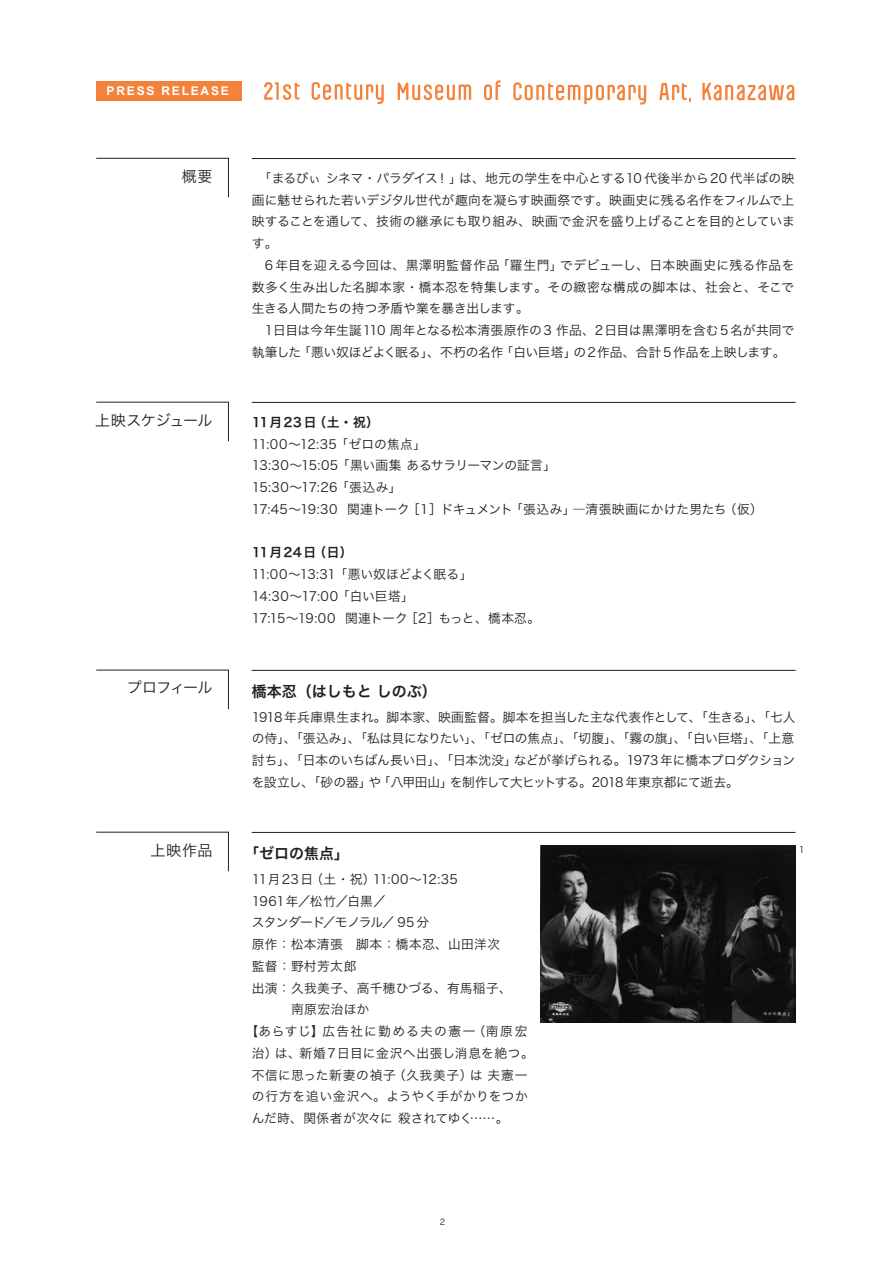
<style>
.page{position:relative;width:893px;height:1263px;background:#fff}
.page>*{position:absolute;margin:0;border:0;box-sizing:border-box;transform-origin:0 0}
.t1{font:15px "Hira Kaku Pro W6";color:#231f20}
.t2{font:15px "Hira Kaku Pro W3";letter-spacing:-.025em;color:#231f20}
.t3{font:15px "Hira Kaku Pro W3";letter-spacing:-.045em;color:#231f20}
.t4{font:12.75px/21.8px "Hira Kaku Pro W3";letter-spacing:.005em;color:#231f20}
.t5{font:12.75px/21.8px "Hira Kaku Pro W3";letter-spacing:-.03em;color:#231f20}
.t6{font:12.75px "Hira Kaku Pro W3";letter-spacing:.05em;color:#231f20}
.t7{font:12.75px "Hira Kaku Pro W3";letter-spacing:.03em;color:#231f20}
.t8{font:12.75px "Hira Kaku Pro W3";letter-spacing:.095em;color:#231f20}
.t9{font:12.75px "Hira Kaku Pro W3";letter-spacing:.04em;color:#231f20}
.t10{font:12.75px "Hira Kaku Pro W6";letter-spacing:.065em;color:#231f20}
.t11{font:12.75px "Hira Kaku Pro W3";letter-spacing:.025em;color:#231f20}
.t12{font:12.75px "Hira Kaku Pro W3";letter-spacing:-.02em;color:#231f20}
.t13{font:12.75px "Hira Kaku Pro W3";letter-spacing:-.055em;color:#231f20}
.t14{font:700 12px "Arial";letter-spacing:.15em;color:#fff}
.t15{font:9px "Hira Kaku Pro W3";color:#231f20}
.t16{font:8.25px "Hira Kaku Pro W3";color:#231f20}
</style>
<div class="page">
<svg style="left:312px;top:82px;width:72px;height:22px"></svg>
<svg style="left:264px;top:82px;width:36px;height:18px"></svg>
<svg style="left:484px;top:80px;width:16px;height:20px"></svg>
<svg style="left:398px;top:83px;width:73px;height:17px"></svg>
<svg style="left:659px;top:83px;width:32px;height:19px"></svg>
<svg style="left:513px;top:82px;width:133px;height:23px"></svg>
<svg style="left:702px;top:83px;width:92px;height:17px"></svg>
<div style="left:96px;top:81px;width:146px;height:19px;background:#f4823b"></div>
<hr style="left:252px;top:158px;width:543px;height:1px;background:#231f20">
<svg style="left:96px;top:158px;width:133px;height:40px"></svg>
<hr style="left:252px;top:402px;width:543px;height:1px;background:#231f20">
<svg style="left:96px;top:402px;width:133px;height:40px"></svg>
<hr style="left:252px;top:832px;width:543px;height:1px;background:#231f20">
<svg style="left:96px;top:832px;width:133px;height:40px"></svg>
<hr style="left:252px;top:670px;width:543px;height:1px;background:#231f20">
<svg style="left:96px;top:670px;width:133px;height:39px"></svg>
<img style="left:540px;top:845px;width:255px;height:177px">
<p class="t14" style="left:107px;top:84px;width:124px">PRESS RELEASE</p>
<p class="t2" style="left:182px;top:163px;width:32px">概要</p>
<p class="t4" style="left:252px;top:166px;width:545px">　「まるびぃ シネマ・パラダイス！」は、地元の学生を中心とする10 代後半から20 代半ばの映画に魅せられた若いデジタル世代が趣向を凝らす映画祭です。映画史に残る名作をフィルムで上映することを通して、技術の継承にも取り組み、映画で金沢を盛り上げることを目的としています。<br>　6 年目を迎える今回は、黒澤明監督作品「羅生門」でデビューし、日本映画史に残る作品を数多く生み出した名脚本家・橋本忍を特集します。その緻密な構成の脚本は、社会と、そこで生きる人間たちの持つ矛盾や業を暴き出します。<br>　1日目は今年生誕110 周年となる松本清張原作の3 作品、2日目は黒澤明を含む5名が共同で執筆した「悪い奴ほどよく眠る」、不朽の名作「白い巨塔」の2作品、合計5作品を上映します。</p>
<p class="t3" style="left:95px;top:406px;width:119px">上映スケジュール</p>
<p class="t10" style="left:252px;top:410px;width:129px">11月23日（土・祝）</p>
<p class="t4" style="left:252px;top:432px;width:513px">11:00～12:35 「ゼロの焦点」<br>13:30～15:05 「黒い画集 あるサラリーマンの証言」<br>15:30～17:26 「張込み」<br>17:45～19:30 関連トーク［1］ドキュメント「張込み」―清張映画にかけた男たち（仮）</p>
<p class="t10" style="left:252px;top:541px;width:102px">11月24日（日）</p>
<p class="t5" style="left:252px;top:562px;width:290px">11:00～13:31 「悪い奴ほどよく眠る」<br>14:30～17:00 「白い巨塔」<br>17:15～19:00 関連トーク［2］もっと、橋本忍。</p>
<p class="t2" style="left:127px;top:674px;width:87px">プロフィール</p>
<p class="t1" style="left:252px;top:677px;width:186px">橋本忍（はしもと しのぶ）</p>
<p class="t4" style="left:252px;top:705px;width:545px;text-align:justify">1918年兵庫県生まれ。脚本家、映画監督。脚本を担当した主な代表作として、「生きる」、「七人の侍」、「張込み」、「私は貝になりたい」、「ゼロの焦点」、「切腹」、「霧の旗」、「白い巨塔」、「上意討ち」、「日本のいちばん長い日」、「日本沈没」などが挙げられる。1973年に橋本プロダクションを設立し、「砂の器」や「八甲田山」を制作して大ヒットする。2018 年東京都にて逝去。</p>
<p class="t2" style="left:150px;top:836px;width:64px">上映作品</p>
<p class="t1" style="left:244px;top:839px;width:106px">「ゼロの焦点」</p>
<p class="t7" style="left:252px;top:868px;width:208px">11月23日（土・祝）11:00～12:35</p>
<p class="t4" style="left:252px;top:889px;width:136px">1961年／松竹／白黒／</p>
<p class="t13" style="left:252px;top:911px;width:179px">スタンダード／モノラル／ 95 分</p>
<p class="t4" style="left:252px;top:932px;width:250px">原作：松本清張　脚本：橋本忍、山田洋次</p>
<p class="t4" style="left:252px;top:954px;width:106px">監督：野村芳太郎</p>
<p class="t11" style="left:252px;top:976px;width:262px">出演：久我美子、高千穂ひづる、有馬稲子、</p>
<p class="t4" style="left:252px;top:998px;width:119px">　　　南原宏治ほか</p>
<p class="t8" style="left:245px;top:1020px;width:283px">【あらすじ】広告社に勤める夫の憲一（南原宏</p>
<p class="t6" style="left:252px;top:1042px;width:284px">治）は、新婚7日目に金沢へ出張し消息を絶つ。</p>
<p class="t6" style="left:252px;top:1063px;width:277px">不信に思った新妻の禎子（久我美子）は 夫憲一</p>
<p class="t9" style="left:252px;top:1085px;width:278px">の行方を追い金沢へ。ようやく手がかりをつか</p>
<p class="t12" style="left:252px;top:1107px;width:258px">んだ時、関係者が次々に 殺されてゆく……。</p>
<p class="t15" style="left:799px;top:842px;width:7px">1</p>
<p class="t16" style="left:440px;top:1214px;width:7px">2</p>
</div>
